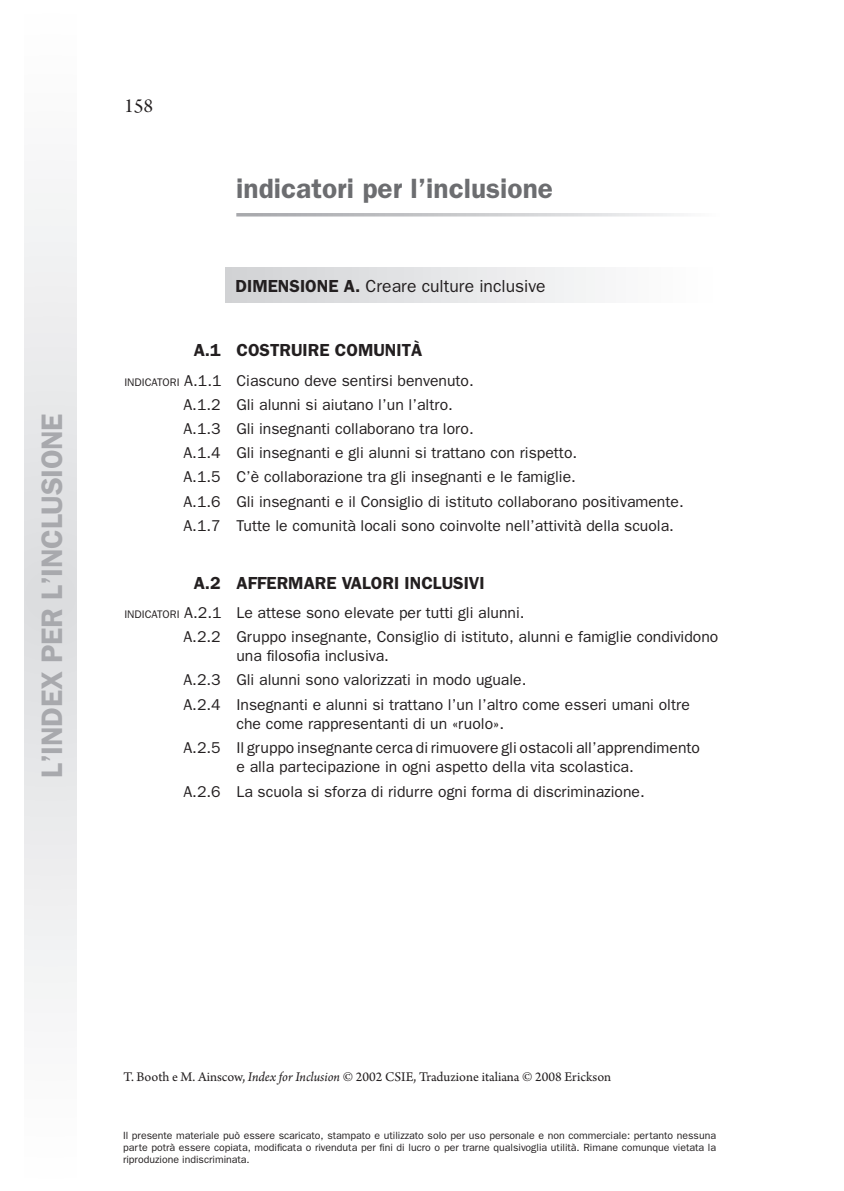
<style>
.page{position:relative;width:844px;height:1191px;background:#fff}
.page>*{position:absolute;margin:0;border:0;box-sizing:border-box;transform-origin:0 0}
.t1{font:600 29.75px "Franklin Gothic";letter-spacing:-.01em;color:#a8a9ad}
.t2{font:600 28px "Franklin Gothic";color:#6c6d70}
.t3{font:21px "Arno Pro Subhead";color:#231f20}
.t4{font:600 17.5px "Franklin Gothic";color:#231f20}
.t5{font:17.5px "Franklin Gothic";color:#231f20}
.t6{font:15.75px/24.2px "Franklin Gothic";color:#231f20}
.t7{font:14px "Arno Pro";color:#231f20}
.t8{font:10.5px/12.2px "Franklin Gothic";color:#231f20;text-align:justify}
.s1{font-weight:600}
.s2{font-size:11.03px}
.s3{font-style:italic}
</style>
<div class="page">
<svg style="left:24px;top:193px;width:52px;height:806px"></svg>
<div style="left:225px;top:268px;width:493px;height:34px;background:linear-gradient(to right,#d1d2d5,#fff)"></div>
<h1 class="t1" style="left:34px;top:778px;width:366px;rotate:-90deg">L’INDEX PER L’INCLUSIONE</h1>
<h3 class="t3" style="left:124px;top:94px;width:31px">158</h3>
<h2 class="t2" style="left:236px;top:172px;width:318px">INDICATORI PER L’INCLUSIONE</h2>
<p class="t4" style="left:235px;top:275px;width:44px">DIMENS</p>
<p class="t4" style="left:300px;top:275px;width:17px">IONE</p>
<p class="t5" style="left:344px;top:276px;width:203px"><span class="s1">A.</span> Creare culture inclusive</p>
<p class="t4" style="left:194px;top:340px;width:230px">A.1 COSTRUIRE COMUNITÀ</p>
<p class="t6" style="left:183px;top:368px;width:501px;text-indent:-59px"><span class="s2">INDICATORI</span> A.1.1 Ciascuno deve sentirsi benvenuto.<br>A.1.2 Gli alunni si aiutano l’un l’altro.<br>A.1.3 Gli insegnanti collaborano tra loro.<br>A.1.4 Gli insegnanti e gli alunni si trattano con rispetto.<br>A.1.5 C’è collaborazione tra gli insegnanti e le famiglie.<br>A.1.6 Gli insegnanti e il Consiglio di istituto collaborano positivamente.<br>A.1.7 Tutte le comunità locali sono coinvolte nell’attività della scuola.</p>
<p class="t4" style="left:194px;top:572px;width:290px">A.2 AFFERMARE VALORI INCLUSIVI</p>
<p class="t6" style="left:183px;top:600px;width:536px;text-indent:-59px"><span class="s2">INDICATORI</span> A.2.1 Le attese sono elevate per tutti gli alunni.<br>A.2.2 Gruppo insegnante, Consiglio di istituto, alunni e famiglie condividono</p>
<p class="t6" style="left:183px;top:643px;width:508px;text-indent:53px">una filosofia inclusiva.<br>A.2.3 Gli alunni sono valorizzati in modo uguale.<br>A.2.4 Insegnanti e alunni si trattano l’un l’altro come esseri umani oltre</p>
<p class="t6" style="left:183px;top:711px;width:518px;text-indent:53px">che come rappresentanti di un «ruolo».<br>A.2.5 Il gruppo insegnante cerca di rimuovere gli ostacoli all’apprendimento</p>
<p class="t6" style="left:183px;top:754px;width:463px;text-indent:53px">e alla partecipazione in ogni aspetto della vita scolastica.<br>A.2.6 La scuola si sforza di ridurre ogni forma di discriminazione.</p>
<p class="t7" style="left:123px;top:1069px;width:489px">T. Booth e M. Ainscow, <span class="s3">Index for Inclusion</span> © 2002 CSIE, Traduzione italiana © 2008 Erickson</p>
<p class="t8" style="left:123px;top:1128px;width:594px">Il presente materiale può essere scaricato, stampato e utilizzato solo per uso personale e non commerciale: pertanto nessuna parte potrà essere copiata, modificata o rivenduta per fini di lucro o per trarne qualsivoglia utilità. Rimane comunque vietata la riproduzione indiscriminata.</p>
</div>
